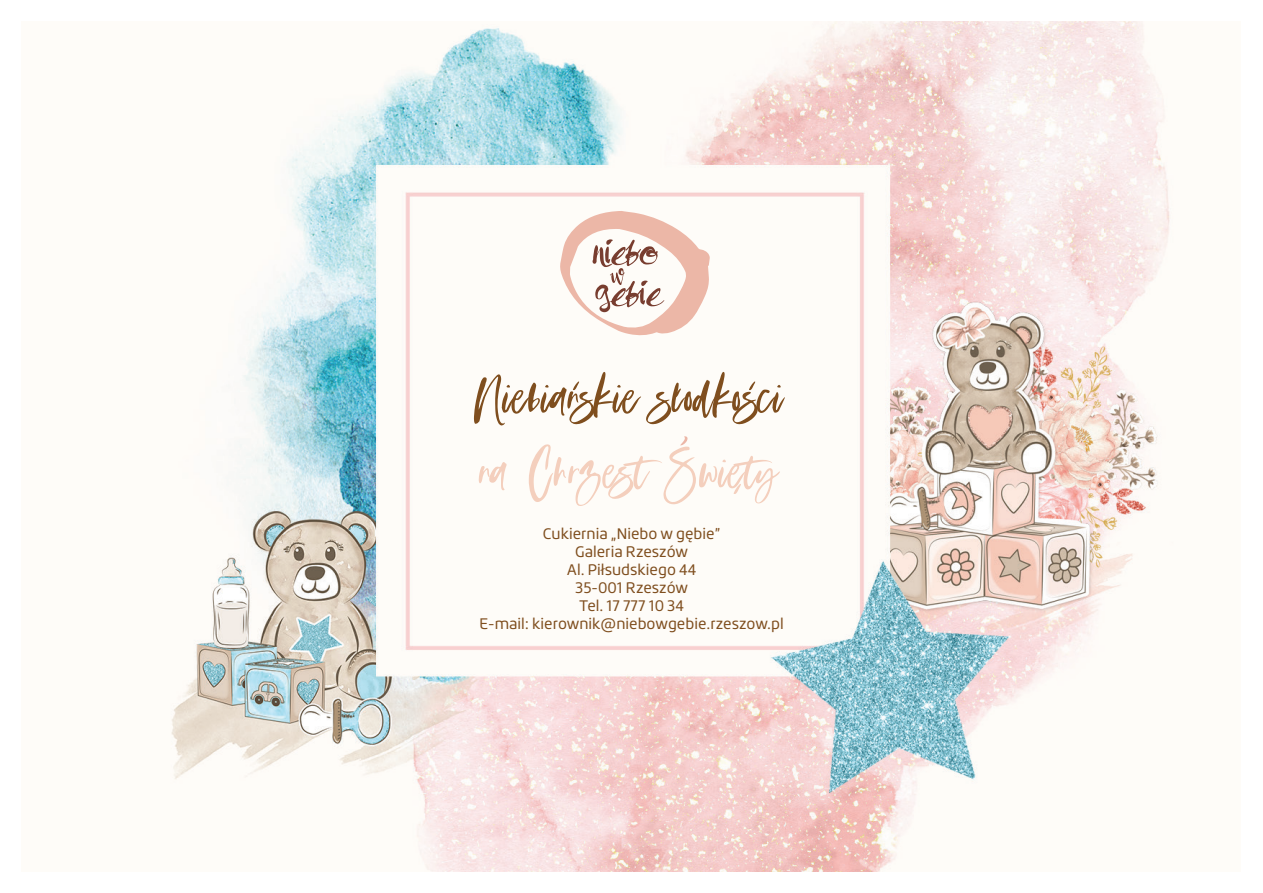
<style>
.page{position:relative;width:1263px;height:893px;background:#fff}
.page>*{position:absolute;margin:0;border:0;box-sizing:border-box;transform-origin:0 0}
.t1{font:76.65px "Opulent Solid Alt";color:#ecb7a7}
.t2{font:62.25px "Opulent Solid Alt";color:#7f4e1e}
.t3{font:62.25px "Opulent Solid Alt";color:#f4cfbd}
.t4{font:15px/18px "Roihu";color:#7f4e1e;text-align:center}
</style>
<div class="page">
<img style="left:171px;top:22px;width:1000px;height:849px">
<svg style="left:560px;top:211px;width:150px;height:125px"></svg>
<svg style="left:572px;top:381px;width:9px;height:10px"></svg>
<svg style="left:673px;top:388px;width:10px;height:10px"></svg>
<svg style="left:748px;top:381px;width:9px;height:10px"></svg>
<svg style="left:732px;top:483px;width:11px;height:12px"></svg>
<h2 class="t2" style="left:475px;top:362px;width:311px">Niebianskie slodkosci</h2>
<h2 class="t3" style="left:480px;top:436px;width:300px">na Chrzest Swiety</h2>
<h1 class="t1" style="left:679px;top:386px;width:14px">,</h1>
<p class="t4" style="left:479px;top:524px;width:306px">Cukiernia „Niebo w gębie”<br>Galeria Rzeszów<br>Al. Piłsudskiego 44<br>35-001 Rzeszów<br>Tel. 17 777 10 34<br>E-mail: kierownik@niebowgebie.rzeszow.pl</p>
</div>
